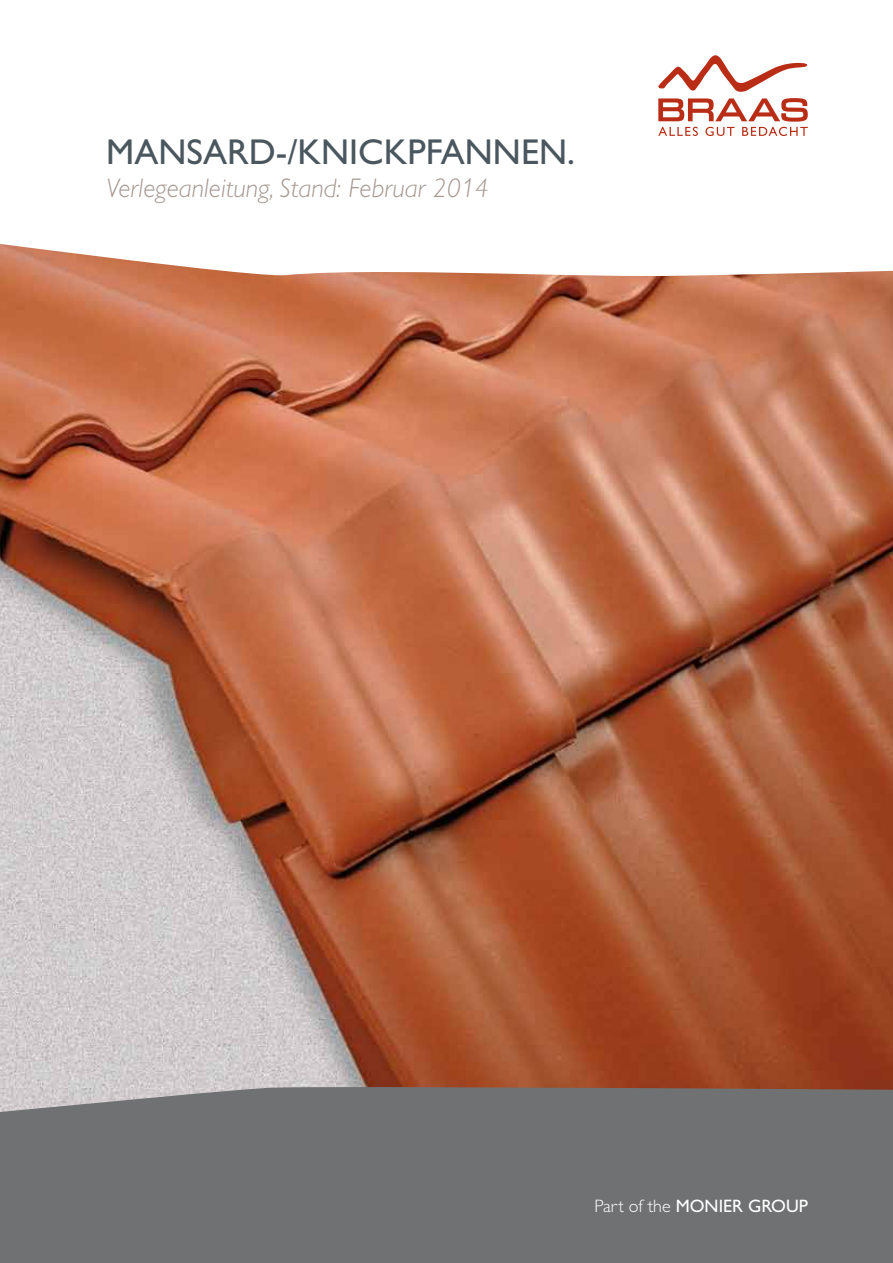
<style>
.page{position:relative;width:893px;height:1263px;background:#fff}
.page>*{position:absolute;margin:0;border:0;box-sizing:border-box;transform-origin:0 0}
.t1{font:36px "Gill Alt One";color:#4b575f}
.t2{font:italic 300 27px "Gill Alt One";color:#a59891}
.t3{font:18px "Gill Alt One";color:#fff}
.s1{font-weight:300}
</style>
<div class="page">
<img style="left:0;top:277px;width:893px;height:809px">
<div style="left:0;top:1086px;width:893px;height:177px;background:#707172"></div>
<svg style="left:0;top:64px;width:893px;height:213px"></svg>
<svg style="left:658px;top:55px;width:149px;height:37px"></svg>
<svg style="left:658px;top:98px;width:150px;height:38px"></svg>
<h1 class="t1" style="left:106px;top:131px;width:384px">MAN SARD-/KNI CKPFANNEN</h1>
<h1 class="t1" style="left:567px;top:131px;width:9px">.</h1>
<p class="t2" style="left:106px;top:173px;width:384px">Verlegeanleitung, Stand: Februar 2014</p>
<p class="t3" style="left:594px;top:1195px;width:215px"><span class="s1">Part of the</span> MONIER GROUP</p>
</div>
